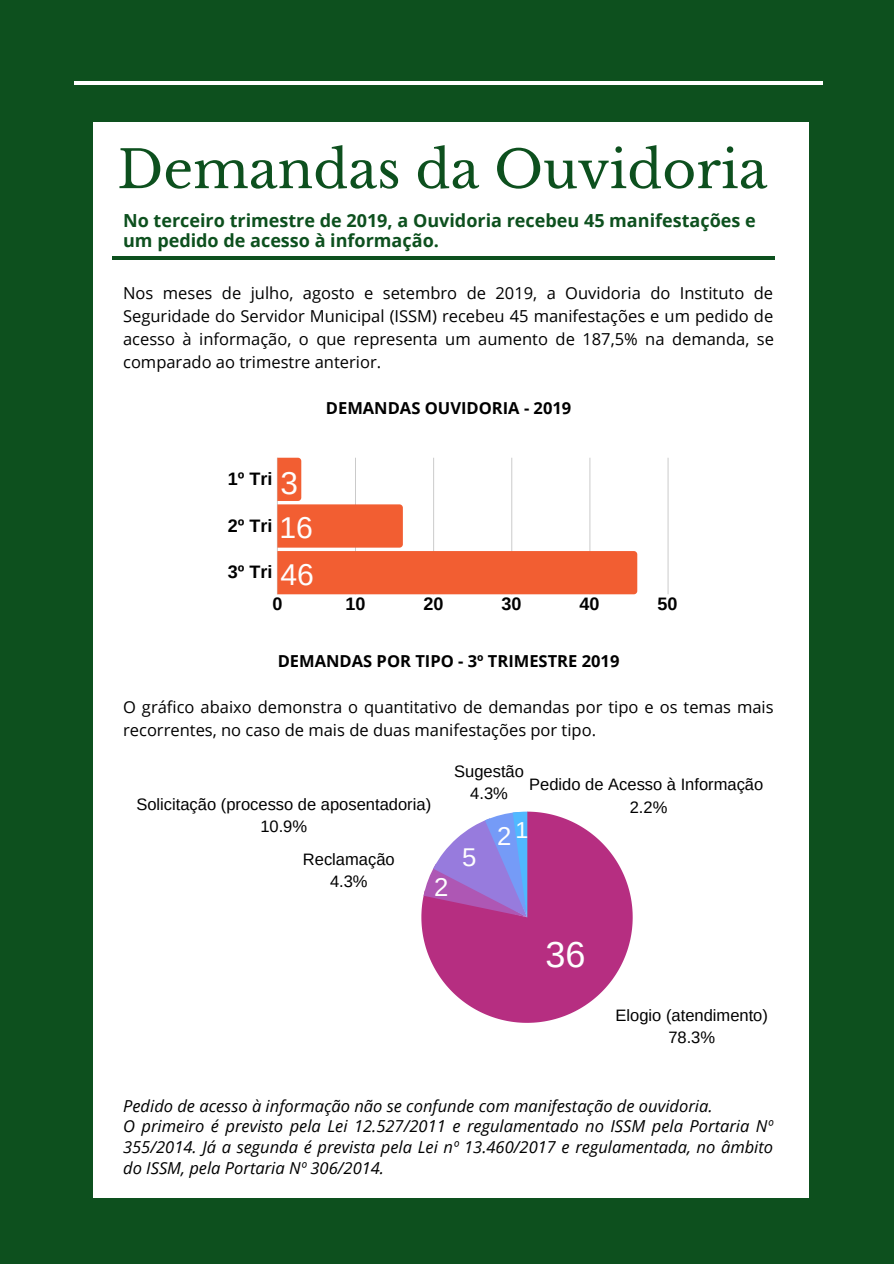
<style>
.page{position:relative;width:894px;height:1264px;background:#fff}
.page>*{position:absolute;margin:0;border:0;box-sizing:border-box;transform-origin:0 0}
.t1{font:51.9px "Libre Baskerville";color:#0d501e}
.t2{font:36px "Arimo";color:#fefefe}
.t3{font:31.5px "Arimo";color:#fefefe}
.t4{font:30.15px "Arimo";color:#fefefe}
.t5{font:25.65px "Arimo";color:#fefefe}
.t6{font:23.1px "Arimo";color:#fefefe}
.t7{font:700 18px/19.2px "Open Sans";color:#0d501e}
.t8{font:700 18px "Arimo";color:#000}
.t9{font:16.5px/23px "Open Sans";color:#000;text-align:justify}
.t10{font:italic 16.5px/20.7px "Open Sans";color:#000}
.t11{font:16.5px/22.4px "Arimo";color:#000;text-align:center}
.t12{font:700 16.5px "Open Sans";color:#000}
</style>
<div class="page">
<div style="left:0;top:0;width:893px;height:1263px;background:#0d501e"></div>
<hr style="left:74px;top:81px;width:747px;height:4px;background:#fff">
<div style="left:93px;top:122px;width:715px;height:1076px;background:#fff"></div>
<svg style="left:421px;top:811px;width:211px;height:211px"></svg>
<hr style="left:667px;top:457px;width:1px;height:137px;background:#222">
<svg style="left:277px;top:457px;width:360px;height:137px"></svg>
<hr style="left:112px;top:256px;width:662px;height:4px;background:#0d501e">
<h1 class="t1" style="left:117px;top:138px;width:651px">Demandas da Ouvidoria</h1>
<p class="t7" style="left:123px;top:211px;width:634px">No terceiro trimestre de 2019, a Ouvidoria recebeu 45 manifestações e um pedido de acesso à informação.</p>
<p class="t9" style="left:123px;top:281px;width:652px">Nos meses de julho, agosto e setembro de 2019, a Ouvidoria do Instituto de Seguridade do Servidor Municipal (ISSM) recebeu 45 manifestações e um pedido de acesso à informação, o que representa um aumento de 187,5% na demanda, se comparado ao trimestre anterior.</p>
<p class="t12" style="left:326px;top:396px;width:247px">DEMANDAS OUVIDORIA - 2019</p>
<p class="t8" style="left:228px;top:469px;width:46px">1º Tri</p>
<p class="t8" style="left:228px;top:515px;width:46px">2º Tri</p>
<p class="t8" style="left:228px;top:562px;width:46px">3º Tri</p>
<h3 class="t3" style="left:280px;top:465px;width:19px">3</h3>
<h3 class="t4" style="left:279px;top:511px;width:35px">16</h3>
<h3 class="t4" style="left:280px;top:558px;width:35px">46</h3>
<p class="t8" style="left:272px;top:594px;width:12px">0</p>
<p class="t8" style="left:345px;top:594px;width:22px">10</p>
<p class="t8" style="left:423px;top:594px;width:22px">20</p>
<p class="t8" style="left:501px;top:594px;width:22px">30</p>
<p class="t8" style="left:579px;top:594px;width:22px">40</p>
<p class="t8" style="left:657px;top:594px;width:22px">50</p>
<p class="t12" style="left:278px;top:649px;width:343px">DEMANDAS POR TIPO - 3º TRIMESTRE 2019</p>
<p class="t9" style="left:123px;top:694px;width:651px">O gráfico abaixo demonstra o quantitativo de demandas por tipo e os temas mais recorrentes, no caso de mais de duas manifestações por tipo.</p>
<p class="t11" style="left:454px;top:760px;width:71px">Sugestão<br>4.3%</p>
<p class="t11" style="left:529px;top:773px;width:235px">Pedido de Acesso à Informação<br>2.2%</p>
<p class="t11" style="left:136px;top:792px;width:296px">Solicitação (processo de aposentadoria)<br>10.9%</p>
<p class="t11" style="left:303px;top:848px;width:93px">Reclamação<br>4.3%</p>
<h3 class="t6" style="left:515px;top:817px;width:14px">1</h3>
<h3 class="t5" style="left:497px;top:822px;width:16px">2</h3>
<h3 class="t5" style="left:462px;top:842px;width:16px">5</h3>
<h3 class="t5" style="left:434px;top:873px;width:16px">2</h3>
<h2 class="t2" style="left:545px;top:934px;width:42px">36</h2>
<p class="t11" style="left:615px;top:1003px;width:154px">Elogio (atendimento)<br>78.3%</p>
<p class="t10" style="left:123px;top:1094px;width:651px">Pedido de acesso à informação não se confunde com manifestação de ouvidoria.<br>O primeiro é previsto pela Lei 12.527/2011 e regulamentado no ISSM pela Portaria Nº 355/2014. Já a segunda é prevista pela Lei nº 13.460/2017 e regulamentada, no âmbito do ISSM, pela Portaria Nº 306/2014.</p>
</div>
